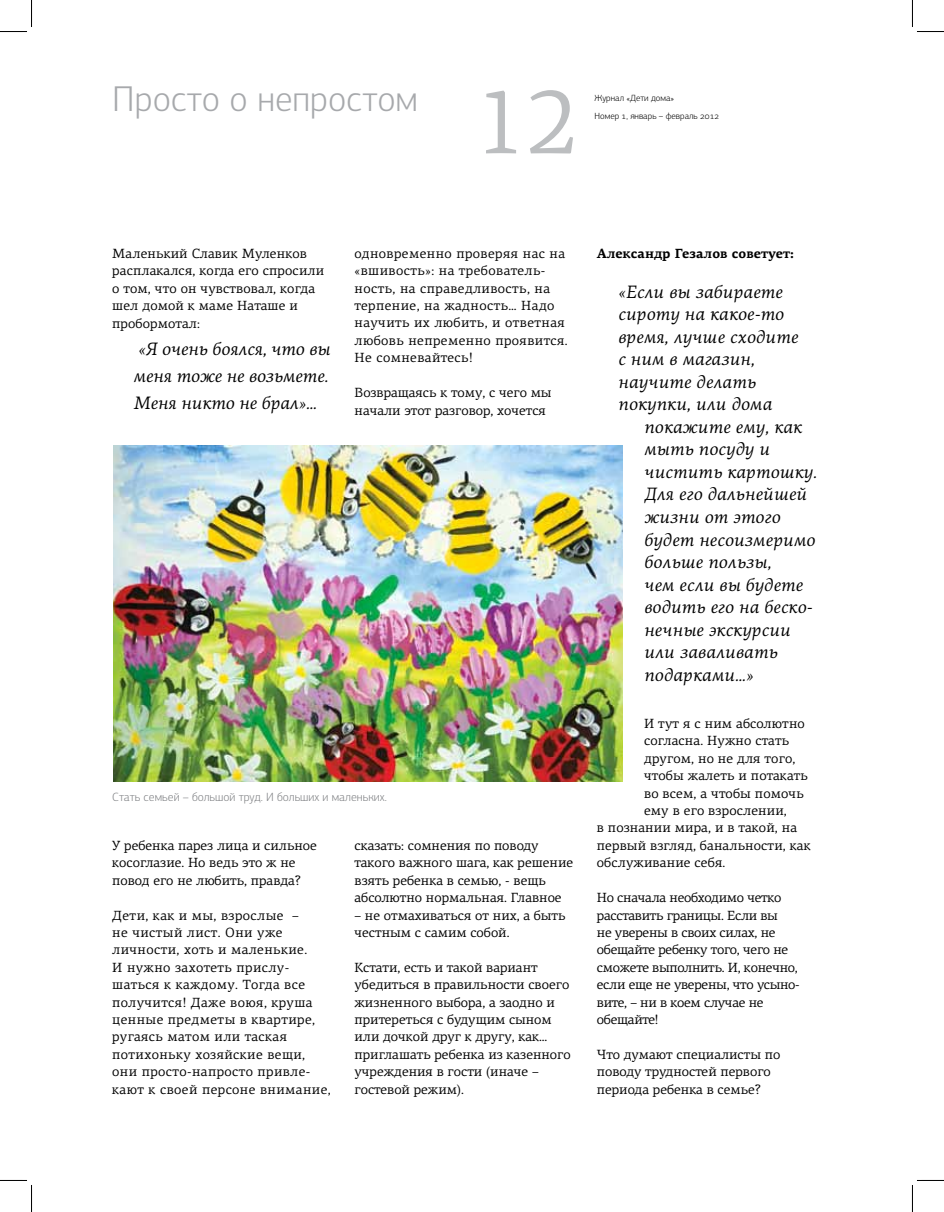
<style>
.page{position:relative;width:944px;height:1212px;background:#fff}
.page>*{position:absolute;margin:0;border:0;box-sizing:border-box;transform-origin:0 0}
.t1{font:90px "PF Centro Serif Pro";color:#bcbec0}
.t2{font:300 36px "PF Centro Sans Pro";color:#a7a9ac}
.t3{font:italic 18px/22.5px "PF Centro Serif Pro";letter-spacing:.01em;color:#000}
.t4{font:13.35px/17.4px "PF Centro Serif Pro";color:#000}
.t5{font:13.35px/17.4px "PF Centro Serif Pro";letter-spacing:.03em;color:#000}
.t6{font:13.35px/17.4px "PF Centro Serif Pro";letter-spacing:-.02em;color:#000}
.t7{font:700 13.35px "PF Centro Serif Pro";color:#000}
.t8{font:300 12px "PF Centro Sans Pro";color:#808285}
.t9{font:300 9px/17.4px "PF Centro Sans Pro";color:#000}
</style>
<div class="page">
<img style="left:113px;top:445px;width:509px;height:336px">
<svg style="left:0;top:0;width:32px;height:32px"></svg>
<svg style="left:0;top:1179px;width:32px;height:32px"></svg>
<svg style="left:911px;top:0;width:32px;height:32px"></svg>
<svg style="left:911px;top:1179px;width:32px;height:32px"></svg>
<h2 class="t2" style="left:112px;top:78px;width:307px">Просто о непростом</h2>
<h1 class="t1" style="left:475px;top:69px;width:102px">12</h1>
<p class="t9" style="left:594px;top:89px;width:126px">Журнал «Дети дома»<br>Номер 1, январь – февраль 2012</p>
<p class="t4" style="left:112px;top:244px;width:213px">Маленький Славик Муленков расплакался, когда его спросили о том, что он чувствовал, когда шел домой к маме Наташе и пробормотал:</p>
<h3 class="t3" style="left:133px;top:335px;width:198px;line-height:27px">«Я очень боялся, что вы меня тоже не возьмете.<br>Меня никто не брал»…</h3>
<p class="t5" style="left:354px;top:244px;width:215px">одновременно проверяя нас на «вшивость»: на требователь&shy;ность, на справедливость, на терпение, на жадность… Надо научить их любить, и ответная любовь непременно проявится.<br>Не сомневайтесь!</p>
<p class="t4" style="left:354px;top:384px;width:198px">Возвращаясь к тому, с чего мы начали этот разговор, хочется</p>
<p class="t8" style="left:112px;top:789px;width:276px">Стать семьей – большой труд. И больших и маленьких.</p>
<p class="t4" style="left:112px;top:836px;width:206px">У ребенка парез лица и сильное косоглазие. Но ведь это ж не повод его не любить, правда?</p>
<p class="t5" style="left:112px;top:906px;width:220px">Дети, как и мы, взрослые –<br>не чистый лист. Они уже личности, хоть и маленькие.<br>И нужно захотеть прислу&shy;шаться к каждому. Тогда все получится! Даже воюя, круша ценные предметы в квартире, ругаясь матом или таская потихоньку хозяйские вещи, они просто-напросто привле&shy;кают к своей персоне внимание,</p>
<p class="t4" style="left:354px;top:836px;width:220px">сказать: сомнения по поводу такого важного шага, как решение взять ребенка в семью, - вещь абсолютно нормальная. Главное</p>
<p class="t4" style="left:354px;top:906px;width:212px">– не отмахиваться от них, а быть честным с самим собой.</p>
<p class="t4" style="left:354px;top:958px;width:218px">Кстати, есть и такой вариант убедиться в правильности своего жизненного выбора, а заодно и притереться с будущим сыном или дочкой друг к другу, как… приглашать ребенка из казенного учреждения в гости (иначе – гостевой режим).</p>
<p class="t7" style="left:596px;top:245px;width:199px">Александр Гезалов советует:</p>
<h3 class="t3" style="left:618px;top:280px;width:181px">«Если вы забираете сироту на какое-то время, лучше сходите с ним в магазин, научите делать покупки, или дома</h3>
<h3 class="t3" style="left:644px;top:415px;width:174px">покажите ему, как мыть посуду и чистить картошку.<br>Для его дальнейшей жизни от этого будет несоизмеримо больше пользы,<br>чем если вы будете водить его на беско&shy;нечные экскурсии или заваливать подарками…»</h3>
<p class="t4" style="left:644px;top:714px;width:162px">И тут я с ним абсолютно</p>
<p class="t4" style="left:644px;top:732px;width:147px">согласна. Нужно стать</p>
<p class="t4" style="left:644px;top:749px;width:153px">другом, но не для того,</p>
<p class="t4" style="left:644px;top:766px;width:165px">чтобы жалеть и потакать</p>
<p class="t4" style="left:644px;top:784px;width:161px">во всем, а чтобы помочь</p>
<p class="t4" style="left:644px;top:801px;width:144px">ему в его взрослении,</p>
<p class="t4" style="left:596px;top:819px;width:202px">в познании мира, и в такой, на</p>
<p class="t4" style="left:596px;top:836px;width:215px">первый взгляд, банальности, как</p>
<p class="t4" style="left:596px;top:853px;width:130px">обслуживание себя.</p>
<p class="t6" style="left:596px;top:888px;width:204px">Но сначала необходимо четко расставить границы. Если вы<br>не уверены в своих силах, не обещайте ребенку того, чего не сможете выполнить. И, конечно, если еще не уверены, что усыно&shy;вите, – ни в коем случае не обещайте!</p>
<p class="t4" style="left:596px;top:1045px;width:185px">Что думают специалисты по поводу трудностей первого периода ребенка в семье?</p>
</div>
